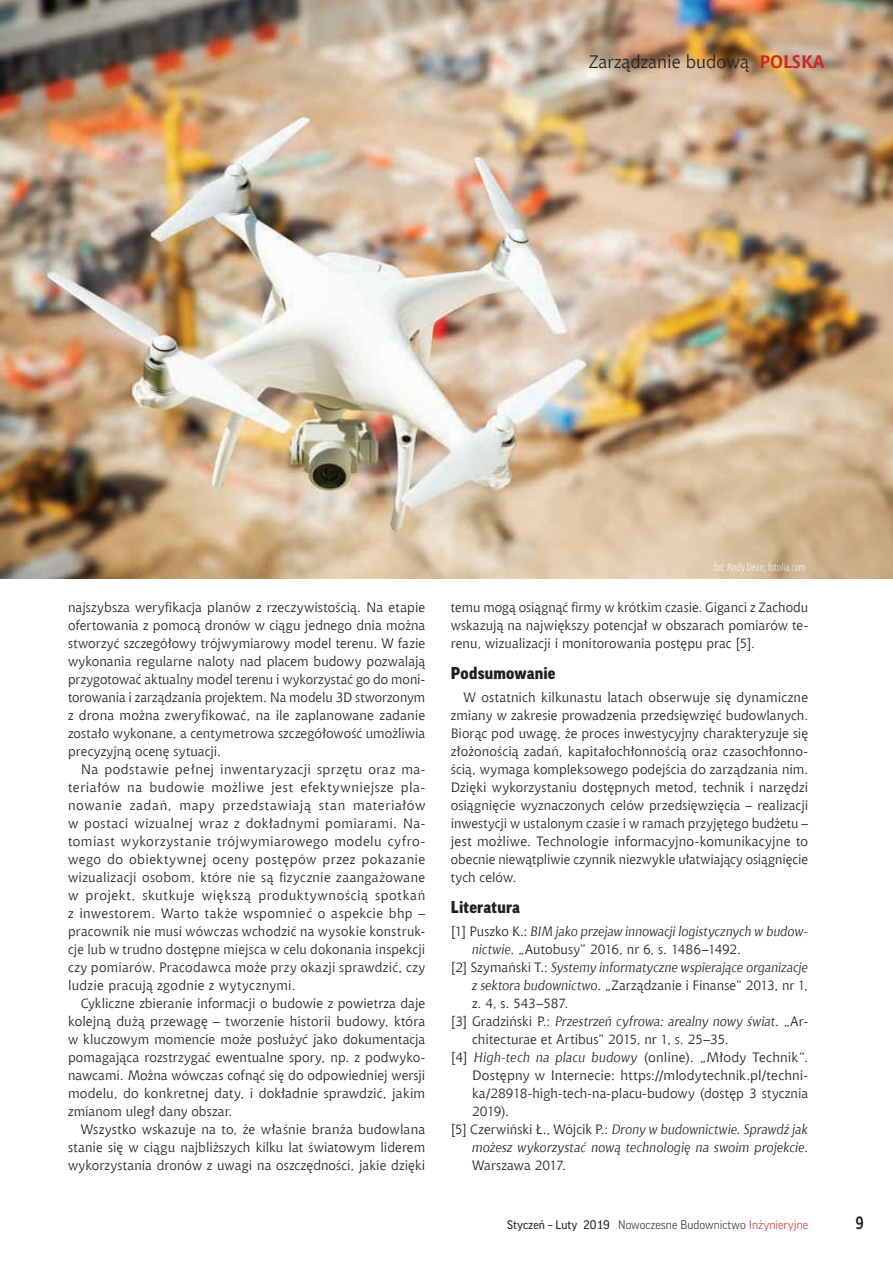
<style>
.page{position:relative;width:893px;height:1263px;background:#fff}
.page>*{position:absolute;margin:0;border:0;box-sizing:border-box;transform-origin:0 0}
.t1{font:18px "Chianti EU";color:#231f20}
.t2{font:700 18px "Aerton Cnd EFN";color:#231f20}
.t3{font:900 16.5px "Good Pro";letter-spacing:.01em;color:#231f20}
.t4{font:13.5px/18px "Chianti EU";letter-spacing:.005em;color:#231f20;text-align:justify}
.t5{font:italic 13.5px "Chianti EU";letter-spacing:.005em;color:#231f20}
.t6{font:300 12px "Good Pro";color:#231f20}
.t7{font:300 condensed 12px "Myriad Pro";color:#fff}
.s1{font-weight:700;color:#d1232a}
.s2{font-style:normal}
.s3{font-style:italic}
.s4{font-weight:400}
.s5{color:#d1232a}
</style>
<div class="page">
<img style="left:0;top:0;width:893px;height:578px">
<h1 class="t1" style="left:589px;top:51px;width:238px">Zarządzanie budową <span class="s1">POLSKA</span></h1>
<p class="t4" style="left:68px;top:598px;width:359px">najszybsza weryfikacja planów z rzeczywistością. Na etapie ofertowania z pomocą dronów w ciągu jednego dnia można stworzyć szczegółowy trójwymiarowy model terenu. W fazie wykonania regularne naloty nad placem budowy pozwalają przygotować aktualny model terenu i wykorzystać go do moni&shy;torowania i zarządzania projektem. Na modelu 3D stworzonym z drona można zweryfikować, na ile zaplanowane zadanie zostało wykonane, a centymetrowa szczegółowość umożliwia precyzyjną ocenę sytuacji.</p>
<p class="t4" style="left:68px;top:760px;width:359px;text-indent:13px">Na podstawie pełnej inwentaryzacji sprzętu oraz ma&shy;teriałów na budowie możliwe jest efektywniejsze pla&shy;nowanie zadań, mapy przedstawiają stan materiałów w postaci wizualnej wraz z dokładnymi pomiarami. Na&shy;tomiast wykorzystanie trójwymiarowego modelu cyfro&shy;wego do obiektywnej oceny postępów przez pokazanie wizualizacji osobom, które nie są fizycznie zaangażowane w projekt, skutkuje większą produktywnością spotkań z inwestorem. Warto także wspomnieć o aspekcie bhp – pracownik nie musi wówczas wchodzić na wysokie konstruk&shy;cje lub w trudno dostępne miejsca w celu dokonania inspekcji czy pomiarów. Pracodawca może przy okazji sprawdzić, czy ludzie pracują zgodnie z wytycznymi.</p>
<p class="t4" style="left:68px;top:994px;width:359px;text-indent:13px">Cykliczne zbieranie informacji o budowie z powietrza daje kolejną dużą przewagę – tworzenie historii budowy, która w kluczowym momencie może posłużyć jako dokumentacja pomagająca rozstrzygać ewentualne spory, np. z podwyko&shy;nawcami. Można wówczas cofnąć się do odpowiedniej wersji modelu, do konkretnej daty, i dokładnie sprawdzić, jakim zmianom uległ dany obszar.</p>
<p class="t4" style="left:68px;top:1120px;width:359px;text-indent:13px">Wszystko wskazuje na to, że właśnie branża budowlana stanie się w ciągu najbliższych kilku lat światowym liderem wykorzystania dronów z uwagi na oszczędności, jakie dzięki</p>
<p class="t7" style="left:714px;top:560px;width:93px">fot. Andy Dean, fotolia.com</p>
<p class="t4" style="left:451px;top:598px;width:359px">temu mogą osiągnąć firmy w krótkim czasie. Giganci z Zachodu wskazują na największy potencjał w obszarach pomiarów te&shy;renu, wizualizacji i monitorowania postępu prac [5].</p>
<p class="t3" style="left:451px;top:664px;width:106px">Podsumowanie</p>
<p class="t4" style="left:451px;top:688px;width:359px;text-indent:13px">W ostatnich kilkunastu latach obserwuje się dynamiczne zmiany w zakresie prowadzenia przedsięwzięć budowlanych.<br>Biorąc pod uwagę, że proces inwestycyjny charakteryzuje się złożonością zadań, kapitałochłonnością oraz czasochłonno&shy;ścią, wymaga kompleksowego podejścia do zarządzania nim.<br>Dzięki wykorzystaniu dostępnych metod, technik i narzędzi osiągnięcie wyznaczonych celów przedsięwzięcia – realizacji inwestycji w ustalonym czasie i w ramach przyjętego budżetu – jest możliwe. Technologie informacyjno-komunikacyjne to obecnie niewątpliwie czynnik niezwykle ułatwiający osiągnięcie tych celów.</p>
<p class="t3" style="left:451px;top:898px;width:71px">Literatura</p>
<p class="t5" style="left:451px;top:923px;width:359px"><span class="s2">[1] Puszko K.:</span> BIM jako przejaw innowacji logistycznych w budow-</p>
<p class="t4" style="left:472px;top:940px;width:270px"><span class="s3">nictwie</span>. „Autobusy” 2016, nr 6, s. 1486–1492.</p>
<p class="t5" style="left:451px;top:959px;width:359px"><span class="s2">[2] Szymański T.:</span> Systemy informatyczne wspierające organizacje</p>
<p class="t4" style="left:472px;top:976px;width:338px"><span class="s3">z sektora budownictwo</span>. „Zarządzanie i Finanse” 2013, nr 1,</p>
<p class="t4" style="left:472px;top:994px;width:98px">z. 4, s. 543–587.</p>
<p class="t5" style="left:451px;top:1013px;width:359px"><span class="s2">[3] Gradziński P.:</span> Przestrzeń cyfrowa: arealny nowy świat<span class="s2">. „Ar-</span></p>
<p class="t4" style="left:472px;top:1030px;width:258px">chitecturae et Artibus” 2015, nr 1, s. 25–35.</p>
<p class="t4" style="left:451px;top:1048px;width:359px">[4] <span class="s3">High-tech na placu budowy</span> (online). „Młody Technik”.</p>
<p class="t4" style="left:472px;top:1066px;width:338px">Dostępny w Internecie: https://mlodytechnik.pl/techni-</p>
<p class="t4" style="left:472px;top:1084px;width:338px">ka/28918-high-tech-na-placu-budowy (dostęp 3 stycznia</p>
<p class="t4" style="left:472px;top:1102px;width:38px">2019).</p>
<p class="t5" style="left:451px;top:1121px;width:359px"><span class="s2">[5] Czerwiński Ł., Wójcik P.:</span> Drony w budownictwie. Sprawdź jak</p>
<p class="t5" style="left:472px;top:1139px;width:338px">możesz wykorzystać nową technologię na swoim projekcie<span class="s2">.</span></p>
<p class="t4" style="left:472px;top:1156px;width:96px">Warszawa 2017.</p>
<p class="t6" style="left:507px;top:1218px;width:302px"><span class="s4">Styczeń – Luty 2019</span> Nowoczesne Budownictwo <span class="s5">Inżynieryjne</span></p>
<h1 class="t2" style="left:856px;top:1212px;width:10px">9</h1>
</div>
